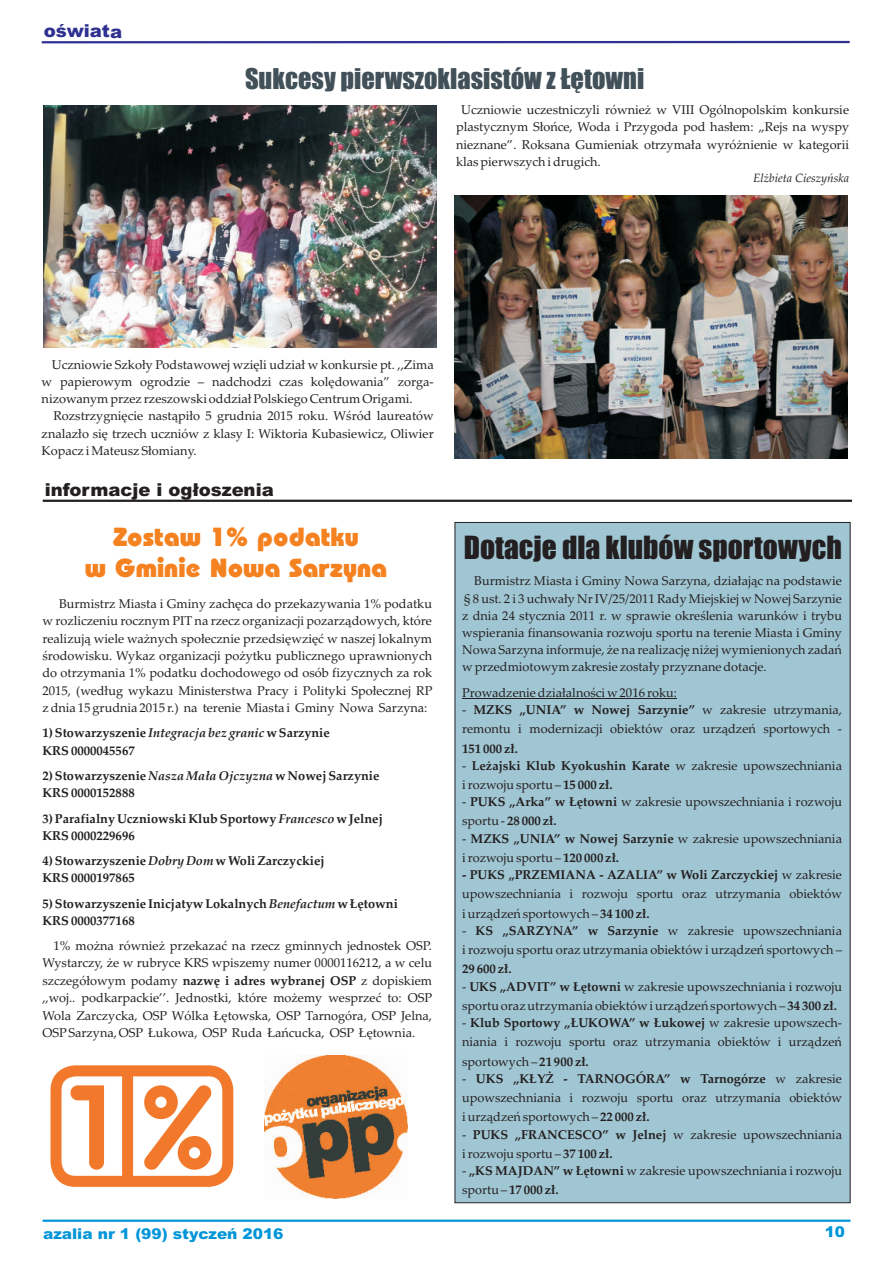
<style>
.page{position:relative;width:893px;height:1263px;background:#fff}
.page>*{position:absolute;margin:0;border:0;box-sizing:border-box;transform-origin:0 0}
.t1{font:29.55px "Impact";color:#231f20}
.t2{font:26.4px "Impact";color:#425159}
.t3{font:800 26.1px/30.9px "Bahamas";color:#f58220;text-align:center}
.t4{font:900 17.85px "Arial";color:#231f20}
.t5{font:900 17.85px "Arial";color:#2e3092}
.t6{font:900 14.85px "Arial";color:#0095d9;scale:1.04 1}
.t7{font:900 14.85px "Arial";color:#0095d9}
.t8{font:12.75px/17.4px "Palatino Linotype";color:#231f20;text-align:justify}
.t9{font:700 12.75px/17.2px "Palatino Linotype";color:#231f20}
.t10{font:italic 12px "Palatino Linotype";color:#231f20}
.s1{font-style:italic}
.s2{font-weight:700}
</style>
<div class="page">
<svg style="left:41px;top:40px;width:809px;height:4px"></svg>
<hr style="left:43px;top:1219px;width:807px;height:3px;background:#0095d9">
<img style="left:43px;top:105px;width:394px;height:242px">
<img style="left:454px;top:196px;width:394px;height:262px">
<hr style="left:43px;top:500px;width:809px;height:2px;background:#231f20">
<img style="left:50px;top:1065px;width:184px;height:122px">
<img style="left:264px;top:1055px;width:143px;height:143px">
<div style="left:454px;top:522px;width:397px;height:681px;background:#a1c6d3"></div>
<hr style="left:462px;top:698px;width:215px;height:1px;background:#231f20">
<h3 class="t5" style="left:44px;top:25px;width:80px">oœwiata</h3>
<h2 class="t2" style="left:245px;top:68px;width:401px">Sukcesy pierwszoklasistów z £êtowni</h2>
<p class="t8" style="left:456px;top:102px;width:395px;text-indent:5px">Uczniowie uczestniczyli równie¿ w VIII Ogólnopolskim konkursie plastycznym S³oñce, Woda i Przygoda pod has³em: „Rejs na wyspy nieznane”. Roksana Gumieniak otrzyma³a wyró¿nienie w kategorii klas pierwszych i drugich.</p>
<p class="t10" style="left:753px;top:174px;width:97px">El¿bieta Cieszyñska</p>
<p class="t8" style="left:42px;top:357px;width:394px;text-indent:10px">Uczniowie Szko³y Podstawowej wziêli udzia³ w konkursie pt. ,,Zima w papierowym ogrodzie – nadchodzi czas kolêdowania” zorga&shy;nizowanym przez rzeszowski oddzia³ Polskiego Centrum Origami.</p>
<p class="t8" style="left:42px;top:409px;width:394px;text-indent:12px">Rozstrzygniêcie nast¹pi³o 5 grudnia 2015 roku. Wœród laureatów znalaz³o siê trzech uczniów z klasy I: Wiktoria Kubasiewicz, Oliwier Kopacz i Mateusz S³omiany.</p>
<h3 class="t4" style="left:45px;top:483px;width:231px">informacje i og³oszenia</h3>
<h3 class="t3" style="left:85px;top:523px;width:304px">Zostaw 1% podatku<br>w Gminie Nowa Sarzyna</h3>
<p class="t8" style="left:42px;top:596px;width:391px;text-indent:17px">Burmistrz Miasta i Gminy zachêca do przekazywania 1% podatku w rozliczeniu rocznym PIT na rzecz organizacji pozarz¹dowych, które realizuj¹ wiele wa¿nych spo³ecznie przedsiêwziêæ w naszej lokalnym œrodowisku. Wykaz organizacji po¿ytku publicznego uprawnionych do otrzymania 1% podatku dochodowego od osób fizycznych za rok 2015, (wed³ug wykazu Ministerstwa Pracy i Polityki Spo³ecznej RP z dnia 15 grudnia 2015 r.) na terenie Miasta i Gminy Nowa Sarzyna:</p>
<p class="t9" style="left:42px;top:726px;width:289px">1) Stowarzyszenie <span class="s1">Integracja bez granic</span> w Sarzynie<br>KRS 0000045567</p>
<p class="t9" style="left:42px;top:768px;width:339px">2) Stowarzyszenie <span class="s1">Nasza Ma³a Ojczyzna</span> w Nowej Sarzynie<br>KRS 0000152888</p>
<p class="t9" style="left:42px;top:811px;width:342px">3) Parafialny Uczniowski Klub Sportowy <span class="s1">Francesco</span> w Jelnej<br>KRS 0000229696</p>
<p class="t9" style="left:42px;top:853px;width:284px">4) Stowarzyszenie <span class="s1">Dobry Dom</span> w Woli Zarczyckiej<br>KRS 0000197865</p>
<p class="t9" style="left:42px;top:896px;width:357px">5) Stowarzyszenie Inicjatyw Lokalnych <span class="s1">Benefactum</span> w £êtowni<br>KRS 0000377168</p>
<p class="t8" style="left:42px;top:938px;width:391px;text-indent:11px">1% mo¿na równie¿ przekazaæ na rzecz gminnych jednostek OSP.<br>Wystarczy, ¿e w rubryce KRS wpiszemy numer 0000116212, a w celu szczegó³owym podamy <span class="s2">nazwê i adres wybranej OSP</span> z dopiskiem ,,woj.. podkarpackie’’. Jednostki, które mo¿emy wesprzeæ to: OSP Wola Zarczycka, OSP Wólka £êtowska, OSP Tarnogóra, OSP Jelna, OSPSarzyna, OSP £ukowa, OSP Ruda £añcucka, OSP £êtownia.</p>
<p class="t6" style="left:43px;top:1229px;width:233px">azalia nr 1 (99) styczeñ 2016</p>
<h1 class="t1" style="left:464px;top:536px;width:380px">Dotacje dla klubów sportowych</h1>
<p class="t8" style="left:462px;top:574px;width:381px;text-indent:12px">Burmistrz Miasta i Gminy Nowa Sarzyna, dzia³aj¹c na podstawie § 8 ust. 2 i 3 uchwa³y Nr IV/25/2011 Rady Miejskiej w Nowej Sarzynie z dnia 24 stycznia 2011 r. w sprawie okreœlenia warunków i trybu wspierania finansowania rozwoju sportu na terenie Miasta i Gminy Nowa Sarzyna informuje, ¿e na realizacjê ni¿ej wymienionych zadañ w przedmiotowym zakresie zosta³y przyznane dotacje.</p>
<p class="t8" style="left:462px;top:685px;width:216px">Prowadzenie dzia³alnoœci w 2016 roku:</p>
<p class="t8" style="left:462px;top:701px;width:381px;line-height:19.2px">- <span class="s2">MZKS „UNIA” w Nowej Sarzynie”</span> w zakresie utrzymania, remontu i modernizacji obiektów oraz urz¹dzeñ sportowych -</p>
<p class="t9" style="left:462px;top:741px;width:57px">151 000 z³.</p>
<p class="t8" style="left:462px;top:757px;width:381px;line-height:19.2px">- <span class="s2">Le¿ajski Klub Kyokushin Karate</span> w zakresie upowszechniania i rozwoju sportu – <span class="s2">15 000 z³.</span></p>
<p class="t8" style="left:462px;top:794px;width:381px;line-height:19.2px">- <span class="s2">PUKS „Arka” w £êtowni</span> w zakresie upowszechniania i rozwoju sportu - <span class="s2">28 000 z³.</span></p>
<p class="t8" style="left:462px;top:830px;width:381px;line-height:19.2px">- <span class="s2">MZKS „UNIA” w Nowej Sarzynie</span> w zakresie upowszechniania i rozwoju sportu – <span class="s2">120 000 z³.</span></p>
<p class="t8" style="left:462px;top:867px;width:381px;line-height:19.2px"><span class="s2">- PUKS „PRZEMIANA - AZALIA” w Woli Zarczyckiej</span> w zakresie upowszechniania i rozwoju sportu oraz utrzymania obiektów i urz¹dzeñ sportowych – <span class="s2">34 100 z³.</span></p>
<p class="t8" style="left:462px;top:922px;width:381px;line-height:19.2px">- <span class="s2">KS „SARZYNA” w Sarzynie</span> w zakresie upowszechniania i rozwoju sportu oraz utrzymania obiektów i urz¹dzeñ sportowych –</p>
<p class="t9" style="left:462px;top:962px;width:51px">29 600 z³.</p>
<p class="t8" style="left:462px;top:978px;width:381px;line-height:19.2px">- <span class="s2">UKS „ADVIT” w £êtowni</span> w zakresie upowszechniania i rozwoju sportu oraz utrzymania obiektów i urz¹dzeñ sportowych – <span class="s2">34 300 z³.</span></p>
<p class="t8" style="left:462px;top:1014px;width:381px;line-height:19.2px">- <span class="s2">Klub Sportowy „£UKOWA” w £ukowej</span> w zakresie upowszech&shy;niania i rozwoju sportu oraz utrzymania obiektów i urz¹dzeñ sportowych – <span class="s2">21 900 z³.</span></p>
<p class="t8" style="left:462px;top:1070px;width:381px;line-height:19.2px">- <span class="s2">UKS „K£Y¯ - TARNOGÓRA” w Tarnogórze</span> w zakresie upowszechniania i rozwoju sportu oraz utrzymania obiektów i urz¹dzeñ sportowych – <span class="s2">22 000 z³.</span></p>
<p class="t8" style="left:462px;top:1126px;width:381px;line-height:19.2px">- <span class="s2">PUKS „FRANCESCO” w Jelnej</span> w zakresie upowszechniania i rozwoju sportu – <span class="s2">37 100 z³.</span></p>
<p class="t8" style="left:462px;top:1162px;width:381px;line-height:19.2px">- <span class="s2">„KS MAJDAN” w £êtowni</span> w zakresie upowszechniania i rozwoju sportu – <span class="s2">17 000 z³.</span></p>
<p class="t7" style="left:825px;top:1226px;width:22px">10</p>
</div>
